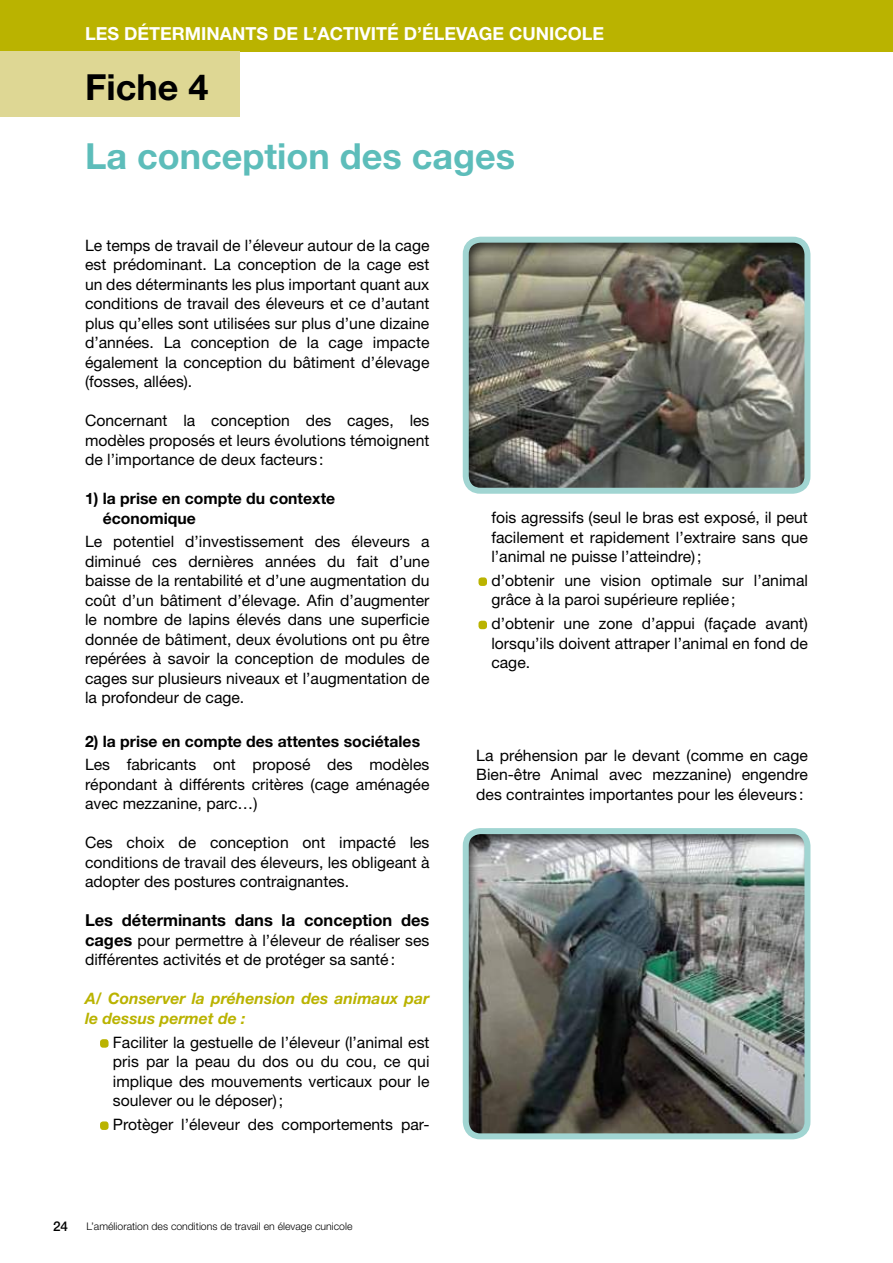
<style>
.page{position:relative;width:893px;height:1263px;background:#fff}
.page>*{position:absolute;margin:0;border:0;box-sizing:border-box;transform-origin:0 0}
.t1{font:700 36px "Helvetica Neue";color:#5dbdba}
.t2{font:700 36px "Helvetica Neue";color:#000}
.t3{font:700 18px "Helvetica Neue";color:#fff}
.t4{font:700 16.5px "Helvetica Neue";color:#000}
.t5{font:15.75px/19.5px "Helvetica Neue";color:#000;text-align:justify}
.t6{font:700 15.75px/19.5px "Helvetica Neue";color:#000}
.t7{font:italic 700 15.75px/19.5px "Helvetica Neue";color:#bab300}
.t8{font:500 13.5px "Helvetica Neue";color:#000}
.t9{font:300 10.5px "Helvetica Neue";color:#000}
.s1{font-weight:700;font-size:16.5px}
</style>
<div class="page">
<div style="left:0;top:0;width:893px;height:51px;background:#bab300"></div>
<div style="left:0;top:51px;width:240px;height:65px;background:#ded794"></div>
<div style="left:100px;top:1039px;width:9px;height:9px;background:#bab300;border-radius:3px"></div>
<div style="left:100px;top:1121px;width:9px;height:9px;background:#bab300;border-radius:3px"></div>
<div style="left:478px;top:577px;width:9px;height:9px;background:#bab300;border-radius:3px"></div>
<div style="left:478px;top:621px;width:9px;height:8px;background:#bab300;border-radius:3px"></div>
<div style="left:463px;top:237px;width:345px;height:255px;background:#000;opacity:.75"></div>
<div style="left:463px;top:828px;width:345px;height:309px;background:#000;opacity:.75"></div>
<div style="left:463px;top:237px;width:347px;height:257px;border:6px solid #a1d5d2;border-radius:15px"></div>
<div style="left:463px;top:828px;width:347px;height:311px;border:6px solid #a1d5d2;border-radius:15px"></div>
<p class="t3" style="left:85px;top:22px;width:521px">Les déterminants de l’activité d’élevage cunicole</p>
<h1 class="t2" style="left:85px;top:65px;width:125px">Fiche 4</h1>
<h1 class="t1" style="left:85px;top:134px;width:431px">La conception des cages</h1>
<p class="t5" style="left:85px;top:235px;width:346px">Le temps de travail de l’éleveur autour de la cage est prédominant. La conception de la cage est un des déterminants les plus important quant aux conditions de travail des éleveurs et ce d’autant plus qu’elles sont utilisées sur plus d’une dizaine d’années. La conception de la cage impacte également la conception du bâtiment d’élevage (fosses, allées).</p>
<p class="t5" style="left:85px;top:410px;width:346px">Concernant la conception des cages, les modèles proposés et leurs évolutions témoignent de l’importance de deux facteurs :</p>
<p class="t6" style="left:103px;top:488px;width:234px;text-indent:-18px">1) la prise en compte du contexte économique</p>
<p class="t5" style="left:85px;top:532px;width:346px">Le potentiel d’investissement des éleveurs a diminué ces dernières années du fait d’une baisse de la rentabilité et d’une augmentation du coût d’un bâtiment d’élevage. Afin d’augmenter le nombre de lapins élevés dans une superficie donnée de bâtiment, deux évolutions ont pu être repérées à savoir la conception de modules de cages sur plusieurs niveaux et l’augmentation de la profondeur de cage.</p>
<p class="t6" style="left:85px;top:731px;width:337px">2) la prise en compte des attentes sociétales</p>
<p class="t5" style="left:85px;top:755px;width:346px">Les fabricants ont proposé des modèles répondant à différents critères (cage aménagée avec mezzanine, parc…)</p>
<p class="t5" style="left:85px;top:833px;width:346px">Ces choix de conception ont impacté les conditions de travail des éleveurs, les obligeant à adopter des postures contraignantes.</p>
<p class="t4" style="left:85px;top:910px;width:346px">Les déterminants dans la conception des</p>
<p class="t5" style="left:85px;top:930px;width:346px"><span class="s1">cages</span> pour permettre à l’éleveur de réaliser ses différentes activités et de protéger sa santé:</p>
<p class="t7" style="left:85px;top:989px;width:346px">A/ Conserver la préhension des animaux par le dessus permet de :</p>
<p class="t5" style="left:113px;top:1032px;width:318px">Faciliter la gestuelle de l’éleveur (l’animal est pris par la peau du dos ou du cou, ce qui implique des mouvements verticaux pour le soulever ou le déposer);</p>
<p class="t5" style="left:113px;top:1114px;width:318px">Protèger l’éleveur des comportements par-</p>
<p class="t8" style="left:53px;top:1218px;width:17px">24</p>
<p class="t9" style="left:86px;top:1220px;width:268px">L’amélioration des conditions de travail en élevage cunicole</p>
<p class="t5" style="left:491px;top:508px;width:318px">fois agressifs (seul le bras est exposé, il peut facilement et rapidement l’extraire sans que l’animal ne puisse l’atteindre);</p>
<p class="t5" style="left:491px;top:570px;width:318px">d’obtenir une vision optimale sur l’animal grâce à la paroi supérieure repliée;</p>
<p class="t5" style="left:491px;top:614px;width:318px">d’obtenir une zone d’appui (façade avant) lorsqu’ils doivent attraper l’animal en fond de cage.</p>
<p class="t5" style="left:476px;top:745px;width:333px">La préhension par le devant (comme en cage Bien-être Animal avec mezzanine) engendre des contraintes importantes pour les éleveurs :</p>
</div>
